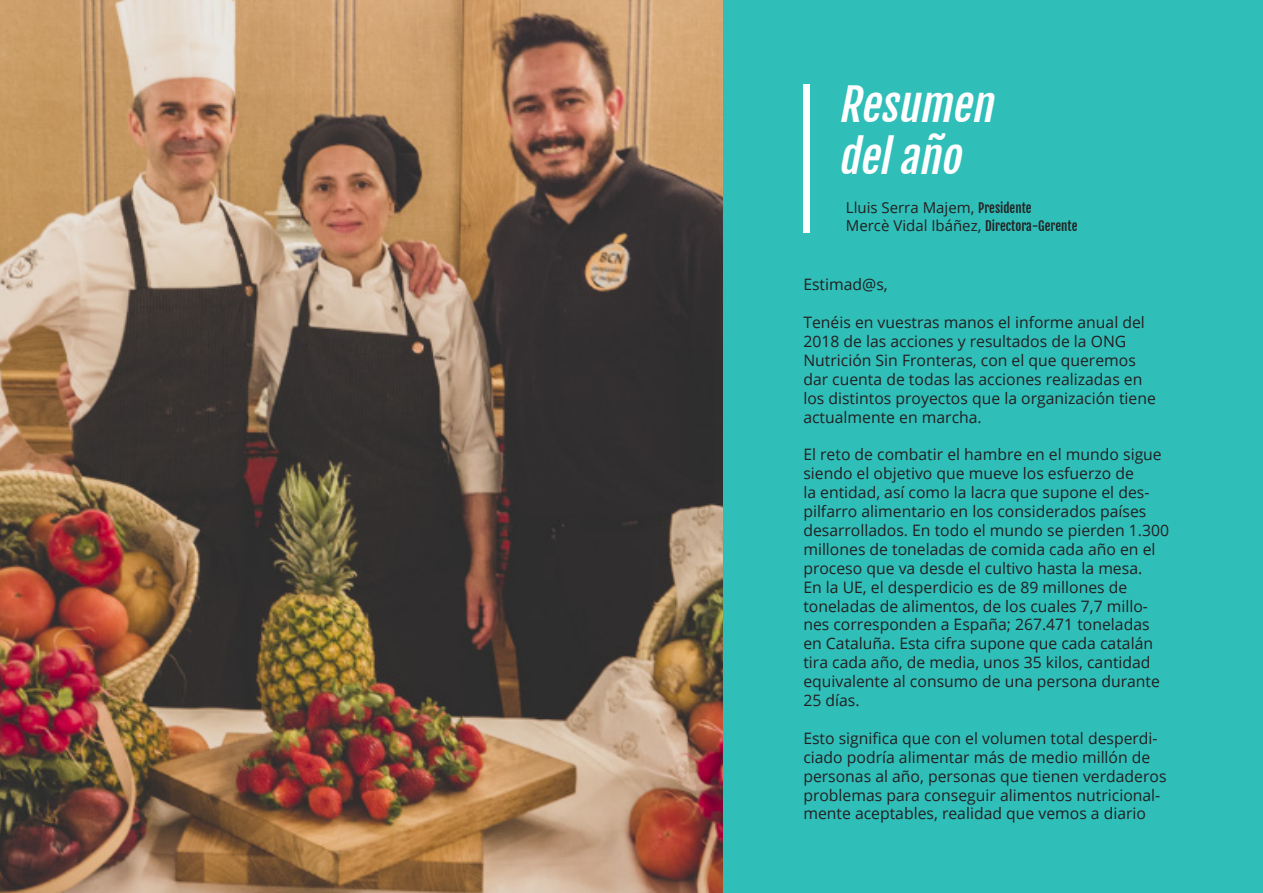
<style>
.page{position:relative;width:1263px;height:893px;background:#30beb8}
.page>*{position:absolute;margin:0;border:0;box-sizing:border-box;transform-origin:0 0}
.titulogrande{font:italic 43.5px "Fjalla One";color:#fff}
.textogrande{font:15.75px/18.9px "Open Sans";color:#231f20}
.t1{font:15px "Open Sans";color:#231f20}
.s1{font-family:"Fjalla One";font-size:12.75px}
</style>
<div class="page">
<img style="left:0;top:0;width:723px;height:893px">
<div style="left:803px;top:84px;width:6px;height:148px;background:#fff"></div>
<p class="titulogrande" style="left:838px;top:78px;width:167px">Resumen</p>
<p class="titulogrande" style="left:838px;top:130px;width:134px">delaño</p>
<p class="t1" style="left:846px;top:198px;width:187px">Lluis Serra Majem, <span class="s1">Presidente</span></p>
<p class="t1" style="left:846px;top:216px;width:233px">Mercè Vidal Ibáñez, <span class="s1">Directora-Gerente</span></p>
<p class="textogrande" style="left:803px;top:275px;width:86px">Estimad@s,</p>
<p class="textogrande" style="left:803px;top:312px;width:354px">Tenéis en vuestras manos el informe anual del 2018 de las acciones y resultados de la ONG Nutrición Sin Fronteras, con el que queremos dar cuenta de todas las acciones realizadas en los distintos proyectos que la organización tiene actualmente en marcha.</p>
<p class="textogrande" style="left:803px;top:445px;width:367px">El reto de combatir el hambre en el mundo sigue siendo el objetivo que mueve los esfuerzo de<br>la entidad, así como la lacra que supone el des&shy;pilfarro alimentario en los considerados países desarrollados. En todo el mundo se pierden 1.300 millones de toneladas de comida cada año en el proceso que va desde el cultivo hasta la mesa.<br>En la UE, el desperdicio es de 89 millones de toneladas de alimentos, de los cuales 7,7 millo&shy;nes corresponden a España; 267.471 toneladas en Cataluña. Esta cifra supone que cada catalán tira cada año, de media, unos 35 kilos, cantidad equivalente al consumo de una persona durante 25 días.</p>
<p class="textogrande" style="left:803px;top:728px;width:365px">Esto significa que con el volumen total desperdi&shy;ciado podría alimentar más de medio millón de personas al año, personas que tienen verdaderos problemas para conseguir alimentos nutricional&shy;mente aceptables, realidad que vemos a diario</p>
</div>
